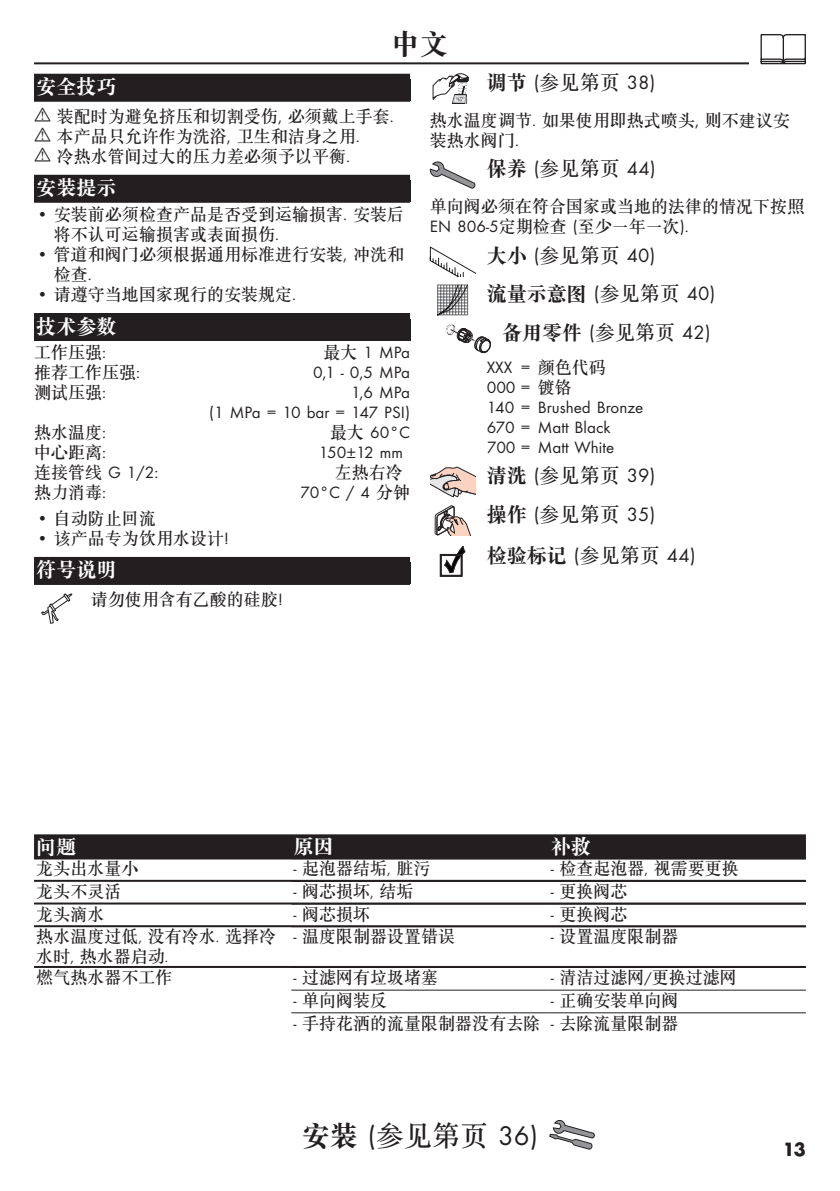
<style>
.page{position:relative;width:840px;height:1191px;background:#fff}
.page>*{position:absolute;margin:0;border:0;box-sizing:border-box;transform-origin:0 0}
.Montage_mit_Symbol_Z{font:28px "Futura TOT Boo";color:#231f20}
.Sprache_Rahmenwechse{font:28px "SGTC Song Biao Reg Jian";color:#231f20}
.Ueberschrift_Grafik{font:20px "Futura TOT Boo";color:#231f20}
.Ueberschrift_Grafik-2{font:20px "SGTC Song Biao Reg Jian";color:#231f20}
.Ueberschrift_ZH{font:20px "SGTC Song Biao Reg Jian";color:#fff}
.Tabelle_Kopf_ZH{font:20px "SGTC Song Biao Reg Jian";color:#fff}
.Ueberschrift___ZH{font:20px "SGTC Song Biao Reg Jian";color:#fff}
.t1{font:700 20px "Futura TOT";color:#231f20}
.Normaltext_nach_Graf{font:17px/20px "SGTC Song Reg Jian";color:#231f20}
.Techn__Daten_ZH{font:17px/20px "Futura TOT Boo";color:#231f20;text-align:right}
.Farbe_ZH{font:17px/20px "Futura TOT Boo";color:#231f20}
.Tabelle_Spalte_ZH{font:17px/20px "SGTC Song Reg Jian";color:#231f20}
.Techn__Daten_ZH-2{font:17px "SGTC Song Reg Jian";color:#231f20}
.Normaltext_Grafik_ZH{font:17px "SGTC Song Reg Jian";color:#231f20}
.s1{font-family:"Futura TOT Boo"}
.s2{font-family:"SGTC Song Reg Jian"}
.s3{font-family:"SGTC Song Biao Reg Jian"}
.s4{font-family:"Futura TOT Boo";font-size:15px}
</style>
<div class="page">
<hr style="left:34px;top:62px;width:771px;height:2px;background:#231f20">
<div style="left:748px;top:34px;width:68px;height:34px;background:#fff"></div>
<svg style="left:760px;top:34px;width:45px;height:30px"></svg>
<svg style="left:549px;top:1120px;width:45px;height:29px"></svg>
<div style="left:34px;top:74px;width:376px;height:28px;background:#231f20"></div>
<div style="left:34px;top:175px;width:376px;height:28px;background:#231f20"></div>
<div style="left:34px;top:313px;width:376px;height:28px;background:#231f20"></div>
<div style="left:34px;top:557px;width:376px;height:28px;background:#231f20"></div>
<svg style="left:41px;top:593px;width:32px;height:30px"></svg>
<svg style="left:432px;top:73px;width:36px;height:31px"></svg>
<svg style="left:429px;top:161px;width:46px;height:28px"></svg>
<svg style="left:429px;top:247px;width:46px;height:30px"></svg>
<svg style="left:437px;top:285px;width:31px;height:30px"></svg>
<svg style="left:445px;top:323px;width:45px;height:30px"></svg>
<svg style="left:430px;top:467px;width:45px;height:30px"></svg>
<svg style="left:434px;top:505px;width:36px;height:30px"></svg>
<svg style="left:440px;top:546px;width:25px;height:30px"></svg>
<div style="left:34px;top:834px;width:771px;height:23px;background:#231f20"></div>
<hr style="left:34px;top:857px;width:771px;height:2px;background:#231f20">
<hr style="left:34px;top:880px;width:771px;height:2px;background:#231f20">
<hr style="left:34px;top:902px;width:771px;height:2px;background:#231f20">
<hr style="left:34px;top:925px;width:771px;height:2px;background:#231f20">
<hr style="left:34px;top:966px;width:771px;height:2px;background:#231f20">
<hr style="left:291px;top:989px;width:257px;height:1px;background:#231f20">
<hr style="left:548px;top:989px;width:257px;height:1px;background:#231f20">
<hr style="left:291px;top:1012px;width:257px;height:1px;background:#231f20">
<hr style="left:548px;top:1012px;width:257px;height:1px;background:#231f20">
<p class="Sprache_Rahmenwechse" style="left:392px;top:29px;width:57px">中文</p>
<p class="Ueberschrift___ZH" style="left:36px;top:76px;width:81px">安全技巧</p>
<p class="Normaltext_nach_Graf" style="left:57px;top:106px;width:338px">装配时为避免挤压和切割受伤<span class="s1">,</span> 必须戴上手套<span class="s1">.</span></p>
<p class="Normaltext_nach_Graf" style="left:57px;top:126px;width:304px">本产品只允许作为洗浴<span class="s1">,</span> 卫生和洁身之用<span class="s1">.</span></p>
<p class="Normaltext_nach_Graf" style="left:57px;top:146px;width:294px">冷热水管间过大的压力差必须予以平衡<span class="s1">.</span></p>
<p class="Ueberschrift_ZH" style="left:36px;top:177px;width:81px">安装提示</p>
<p class="Normaltext_nach_Graf" style="left:54px;top:204px;width:351px;text-indent:-17px"><span class="s1">•</span> 安装前必须检查产品是否受到运输损害<span class="s1">.</span> 安装后将不认可运输损害或表面损伤<span class="s1">.</span></p>
<p class="Normaltext_nach_Graf" style="left:54px;top:244px;width:351px;text-indent:-17px"><span class="s1">•</span> 管道和阀门必须根据通用标准进行安装<span class="s1">,</span> 冲洗和检查<span class="s1">.</span></p>
<p class="Normaltext_nach_Graf" style="left:37px;top:284px;width:260px"><span class="s1">•</span> 请遵守当地国家现行的安装规定<span class="s1">.</span></p>
<p class="Ueberschrift_ZH" style="left:36px;top:315px;width:81px">技术参数</p>
<p class="Techn__Daten_ZH-2" style="left:34px;top:344px;width:73px">工作压强<span class="s1">:</span></p>
<p class="Techn__Daten_ZH" style="left:323px;top:342px;width:88px"><span class="s2">最大</span> 1 MPa</p>
<p class="Techn__Daten_ZH-2" style="left:34px;top:364px;width:107px">推荐工作压强<span class="s1">:</span></p>
<p class="Techn__Daten_ZH" style="left:313px;top:362px;width:98px">0,1 - 0,5 MPa</p>
<p class="Techn__Daten_ZH-2" style="left:34px;top:384px;width:73px">测试压强<span class="s1">:</span></p>
<p class="Techn__Daten_ZH" style="left:209px;top:382px;width:202px">1,6 MPa<br>(1 MPa = 10 bar = 147 PSI)</p>
<p class="Techn__Daten_ZH-2" style="left:34px;top:424px;width:73px">热水温度<span class="s1">:</span></p>
<p class="Techn__Daten_ZH" style="left:330px;top:422px;width:81px"><span class="s2">最大</span> 60°C</p>
<p class="Techn__Daten_ZH-2" style="left:34px;top:444px;width:73px">中心距离<span class="s1">:</span></p>
<p class="Techn__Daten_ZH" style="left:318px;top:442px;width:86px">150±12 mm</p>
<p class="Techn__Daten_ZH" style="left:34px;top:462px;width:126px"><span class="s2">连接管线</span> G 1/2:</p>
<p class="Techn__Daten_ZH-2" style="left:335px;top:464px;width:69px">左热右冷</p>
<p class="Techn__Daten_ZH-2" style="left:34px;top:484px;width:73px">热力消毒<span class="s1">:</span></p>
<p class="Techn__Daten_ZH" style="left:300px;top:482px;width:111px">70°C / 4 <span class="s2">分钟</span></p>
<p class="Normaltext_nach_Graf" style="left:37px;top:508px;width:121px"><span class="s1">•</span> 自动防止回流</p>
<p class="Normaltext_nach_Graf" style="left:37px;top:528px;width:193px"><span class="s1">•</span> 该产品专为饮用水设计<span class="s1">!</span></p>
<p class="Ueberschrift_ZH" style="left:36px;top:559px;width:81px">符号说明</p>
<p class="Normaltext_Grafik_ZH" style="left:91px;top:590px;width:193px">请勿使用含有乙酸的硅胶<span class="s1">!</span></p>
<p class="Ueberschrift_Grafik" style="left:486px;top:70px;width:170px"><span class="s3">调节</span> (<span class="s2">参见第页</span> 38)</p>
<p class="Normaltext_nach_Graf" style="left:429px;top:110px;width:361px">热水温度调节<span class="s1">.</span> 如果使用即热式喷头<span class="s1">,</span> 则不建议安装热水阀门<span class="s1">.</span></p>
<p class="Ueberschrift_Grafik" style="left:486px;top:157px;width:170px"><span class="s3">保养</span> (<span class="s2">参见第页</span> 44)</p>
<p class="Normaltext_nach_Graf" style="left:429px;top:197px;width:375px">单向阀必须在符合国家或当地的法律的情况下按照<br><span class="s1">EN 806-5</span>定期检查 <span class="s1">(</span>至少一年一次<span class="s1">).</span></p>
<p class="Ueberschrift_Grafik" style="left:486px;top:243px;width:170px"><span class="s3">大小</span> (<span class="s2">参见第页</span> 40)</p>
<p class="Ueberschrift_Grafik-2" style="left:486px;top:283px;width:230px">流量示意图 <span class="s1">(</span><span class="s2">参见第页</span> <span class="s1">40)</span></p>
<p class="Ueberschrift_Grafik-2" style="left:501px;top:321px;width:210px">备用零件 <span class="s1">(</span><span class="s2">参见第页</span> <span class="s1">42)</span></p>
<p class="Farbe_ZH" style="left:486px;top:357px;width:158px">XXX = <span class="s2">颜色代码<br></span>000 = <span class="s2">镀铬<br></span>140 = Brushed Bronze<br>670 = Matt Black<br>700 = Matt White</p>
<p class="Ueberschrift_Grafik" style="left:486px;top:464px;width:170px"><span class="s3">清洗</span> (<span class="s2">参见第页</span> 39)</p>
<p class="Ueberschrift_Grafik" style="left:486px;top:502px;width:170px"><span class="s3">操作</span> (<span class="s2">参见第页</span> 35)</p>
<p class="Ueberschrift_Grafik-2" style="left:486px;top:544px;width:210px">检验标记 <span class="s1">(</span><span class="s2">参见第页</span> <span class="s1">44)</span></p>
<p class="Tabelle_Kopf_ZH" style="left:36px;top:835px;width:41px">问题</p>
<p class="Tabelle_Kopf_ZH" style="left:293px;top:835px;width:41px">原因</p>
<p class="Tabelle_Kopf_ZH" style="left:550px;top:835px;width:41px">补救</p>
<p class="Tabelle_Spalte_ZH" style="left:36px;top:858px;width:103px">龙头出水量小</p>
<p class="Normaltext_nach_Graf" style="left:293px;top:858px;width:138px"><span class="s1">-</span> 起泡器结垢<span class="s4">,</span> 脏污</p>
<p class="Normaltext_nach_Graf" style="left:550px;top:858px;width:189px"><span class="s1">-</span> 检查起泡器<span class="s4">,</span> 视需要更换</p>
<p class="Tabelle_Spalte_ZH" style="left:36px;top:881px;width:86px">龙头不灵活</p>
<p class="Normaltext_nach_Graf" style="left:293px;top:881px;width:121px"><span class="s1">-</span> 阀芯损坏<span class="s4">,</span> 结垢</p>
<p class="Normaltext_nach_Graf" style="left:550px;top:881px;width:78px"><span class="s1">-</span> 更换阀芯</p>
<p class="Tabelle_Spalte_ZH" style="left:36px;top:904px;width:69px">龙头滴水</p>
<p class="Normaltext_nach_Graf" style="left:293px;top:904px;width:78px"><span class="s1">-</span> 阀芯损坏</p>
<p class="Normaltext_nach_Graf" style="left:550px;top:904px;width:78px"><span class="s1">-</span> 更换阀芯</p>
<p class="Tabelle_Spalte_ZH" style="left:36px;top:926px;width:241px">热水温度过低<span class="s4">,</span> 没有冷水<span class="s4">.</span> 选择冷水时<span class="s4">,</span> 热水器启动<span class="s4">.</span></p>
<p class="Normaltext_nach_Graf" style="left:293px;top:926px;width:163px"><span class="s1">-</span> 温度限制器设置错误</p>
<p class="Normaltext_nach_Graf" style="left:550px;top:926px;width:129px"><span class="s1">-</span> 设置温度限制器</p>
<p class="Tabelle_Spalte_ZH" style="left:36px;top:967px;width:137px">燃气热水器不工作</p>
<p class="Normaltext_nach_Graf" style="left:293px;top:967px;width:146px"><span class="s1">-</span> 过滤网有垃圾堵塞</p>
<p class="Normaltext_nach_Graf" style="left:550px;top:967px;width:187px"><span class="s1">-</span> 清洁过滤网<span class="s4">/</span>更换过滤网</p>
<p class="Normaltext_nach_Graf" style="left:293px;top:990px;width:95px"><span class="s1">-</span> 单向阀装反</p>
<p class="Normaltext_nach_Graf" style="left:550px;top:990px;width:129px"><span class="s1">-</span> 正确安装单向阀</p>
<p class="Normaltext_nach_Graf" style="left:293px;top:1013px;width:248px"><span class="s1">-</span> 手持花洒的流量限制器没有去除</p>
<p class="Normaltext_nach_Graf" style="left:550px;top:1013px;width:129px"><span class="s1">-</span> 去除流量限制器</p>
<p class="Montage_mit_Symbol_Z" style="left:302px;top:1118px;width:237px"><span class="s3">安装</span> (<span class="s2">参见第页</span> 36)</p>
<p class="t1" style="left:782px;top:1136px;width:24px">13</p>
</div>
